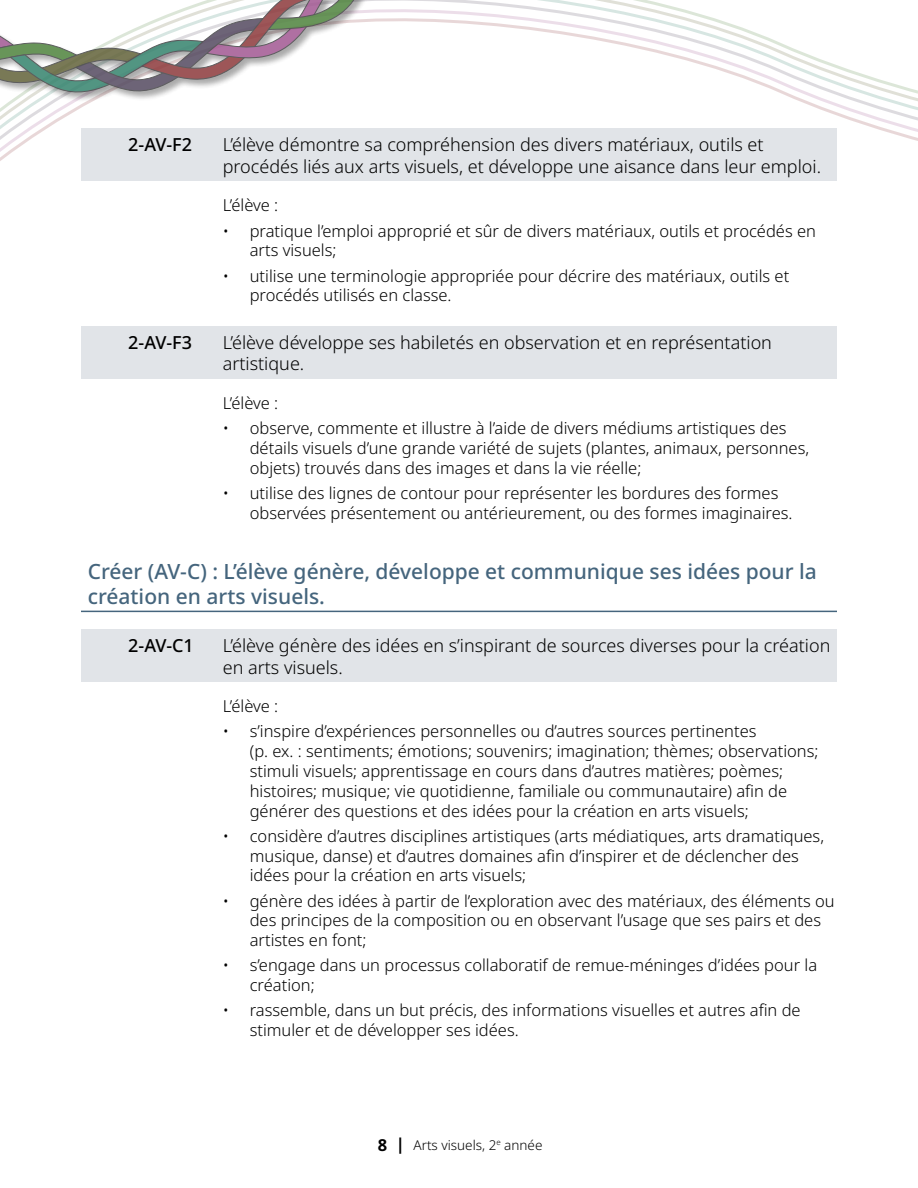
<style>
.page{position:relative;width:918px;height:1188px;background:#fff}
.page>*{position:absolute;margin:0;border:0;box-sizing:border-box;transform-origin:0 0}
.Header_Outcomes{font:500 21px/25.2px "Noto Sans";color:#45657d}
.GLO_arts{font:300 18px/21.6px "Noto Sans";color:#000}
.GLO_arts-2{font:500 18px "Noto Sans";letter-spacing:-.02em;color:#000}
.Bullet_Outcome_no_bullet{font:300 16.5px/19.8px "Noto Sans";color:#000}
.t1{font:300 13.5px "Noto Sans";color:#000}
.s1{font-weight:700;font-size:16.5px}
</style>
<div class="page">
<svg style="left:0;top:0;width:918px;height:161px"></svg>
<div style="left:0;top:0;width:515px;height:102px;background:#000;opacity:.4"></div>
<svg style="left:0;top:0;width:407px;height:96px"></svg>
<div style="left:81px;top:129px;width:756px;height:52px;background:#e1e4e8"></div>
<div style="left:81px;top:326px;width:756px;height:53px;background:#e1e4e8"></div>
<hr style="left:81px;top:611px;width:756px;height:1px;background:#45657d">
<div style="left:81px;top:629px;width:756px;height:53px;background:#e1e4e8"></div>
<h4 class="GLO_arts-2" style="left:128px;top:132px;width:65px">2-AV-F2</h4>
<h4 class="GLO_arts" style="left:223px;top:134px;width:600px">L’élève démontre sa compréhension des divers matériaux, outils et procédés liés aux arts visuels, et développe une aisance dans leur emploi.</h4>
<p class="Bullet_Outcome_no_bullet" style="left:223px;top:196px;width:57px">L’élève :</p>
<p class="Bullet_Outcome_no_bullet" style="left:250px;top:221px;width:568px;text-indent:-27px">• pratique l’emploi approprié et sûr de divers matériaux, outils et procédés en arts visuels;</p>
<p class="Bullet_Outcome_no_bullet" style="left:250px;top:266px;width:541px;text-indent:-27px">• utilise une terminologie appropriée pour décrire des matériaux, outils et procédés utilisés en classe.</p>
<h4 class="GLO_arts-2" style="left:128px;top:330px;width:65px">2-AV-F3</h4>
<h4 class="GLO_arts" style="left:223px;top:332px;width:551px">L’élève développe ses habiletés en observation et en représentation artistique.</h4>
<p class="Bullet_Outcome_no_bullet" style="left:223px;top:394px;width:57px">L’élève :</p>
<p class="Bullet_Outcome_no_bullet" style="left:250px;top:419px;width:561px;text-indent:-27px">• observe, commente et illustre à l’aide de divers médiums artistiques des détails visuels d’une grande variété de sujets (plantes, animaux, personnes, objets) trouvés dans des images et dans la vie réelle;</p>
<p class="Bullet_Outcome_no_bullet" style="left:250px;top:484px;width:544px;text-indent:-27px">• utilise des lignes de contour pour représenter les bordures des formes observées présentement ou antérieurement, ou des formes imaginaires.</p>
<h3 class="Header_Outcomes" style="left:88px;top:559px;width:731px">Créer (AV-C) : L’élève génère, développe et communique ses idées pour la création en arts visuels.</h3>
<h4 class="GLO_arts-2" style="left:128px;top:633px;width:67px">2-AV-C1</h4>
<h4 class="GLO_arts" style="left:223px;top:635px;width:609px">L’élève génère des idées en s’inspirant de sources diverses pour la création en arts visuels.</h4>
<p class="Bullet_Outcome_no_bullet" style="left:223px;top:697px;width:57px">L’élève :</p>
<p class="Bullet_Outcome_no_bullet" style="left:250px;top:722px;width:570px;text-indent:-27px">• s’inspire d’expériences personnelles ou d’autres sources pertinentes<br>(p. ex. : sentiments; émotions; souvenirs; imagination; thèmes; observations; stimuli visuels; apprentissage en cours dans d’autres matières; poèmes; histoires; musique; vie quotidienne, familiale ou communautaire) afin de générer des questions et des idées pour la création en arts visuels;</p>
<p class="Bullet_Outcome_no_bullet" style="left:250px;top:826px;width:576px;text-indent:-27px">• considère d’autres disciplines artistiques (arts médiatiques, arts dramatiques, musique, danse) et d’autres domaines afin d’inspirer et de déclencher des idées pour la création en arts visuels;</p>
<p class="Bullet_Outcome_no_bullet" style="left:250px;top:891px;width:586px;text-indent:-27px">• génère des idées à partir de l’exploration avec des matériaux, des éléments ou des principes de la composition ou en observant l’usage que ses pairs et des artistes en font;</p>
<p class="Bullet_Outcome_no_bullet" style="left:250px;top:956px;width:569px;text-indent:-27px">• s’engage dans un processus collaboratif de remue-méninges d’idées pour la création;</p>
<p class="Bullet_Outcome_no_bullet" style="left:250px;top:1001px;width:552px;text-indent:-27px">• rassemble, dans un but précis, des informations visuelles et autres afin de stimuler et de développer ses idées.</p>
<p class="t1" style="left:378px;top:1135px;width:166px"><span class="s1">8 |</span> Arts visuels, 2<sup>e</sup> année</p>
</div>
